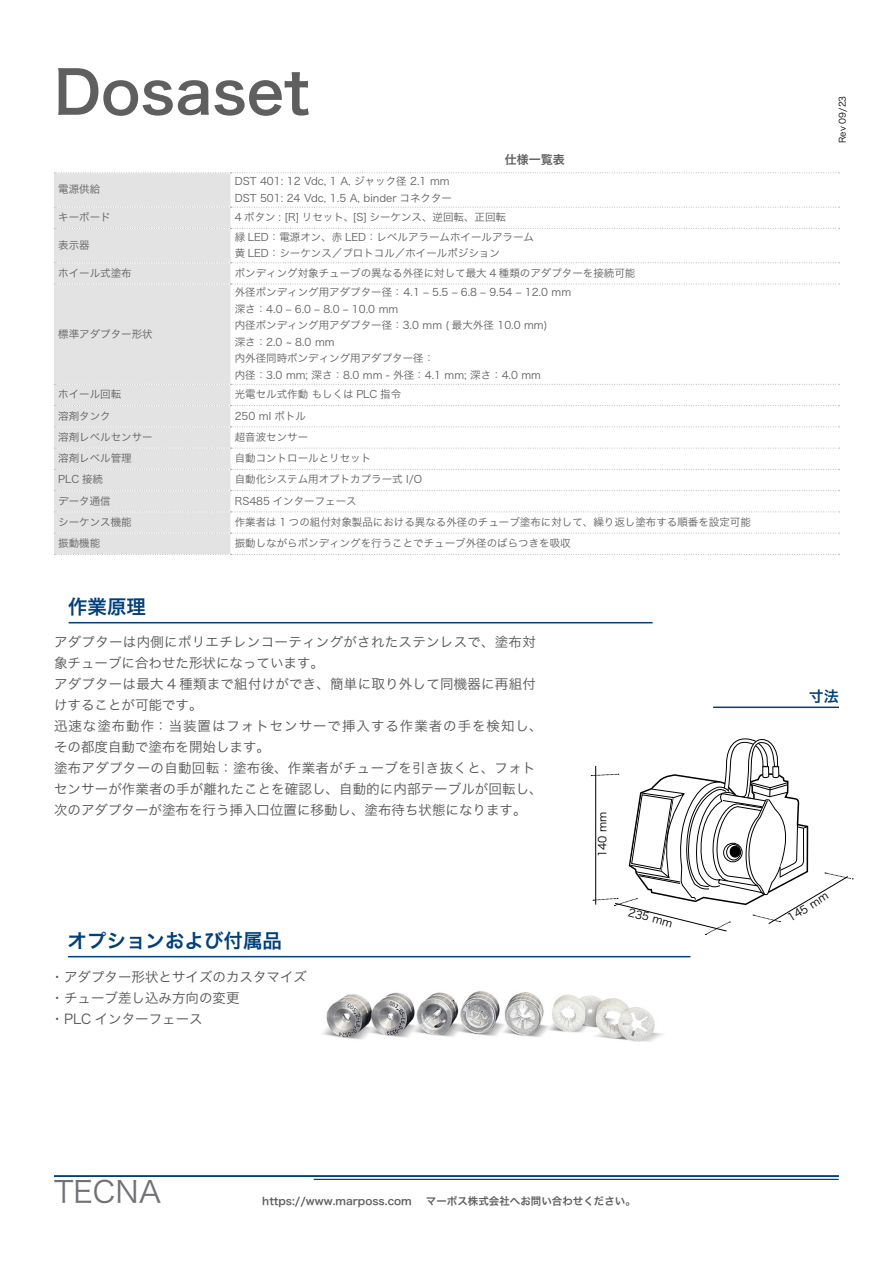
<style>
.page{position:relative;width:893px;height:1263px;background:#fff}
.page>*{position:absolute;margin:0;border:0;box-sizing:border-box;transform-origin:0 0}
.t1{font:58.5px "Hira Kaku Std W6";color:#5f5f5f}
.t2{font:30px "Hira Kaku Std W3";color:#707175}
.t3{font:19.5px "Hira Kaku Std W6";color:#003f7a}
.t4{font:15px "Hira Kaku Std W6";color:#003f7a}
.t5{font:13.5px/21px "Hira Kaku Std W3";letter-spacing:.015em;color:#555256}
.t6{font:13.5px/21px "Hira Kaku Std W3";color:#535256}
.t7{font:12px "Hira Kaku Std W6";color:#5f5f5f}
.t8{font:10.95px "Hira Kaku Std W3";color:#000}
.t9{font:10.5px/16.5px "Hira Kaku Std W3";color:#5f5f5f}
.t10{font:10.5px "Hira Kaku Std W6";color:#5f5f5f}
.t11{font:9px "Hira Kaku Std W3";color:#000}
</style>
<div class="page">
<hr style="left:68px;top:956px;width:622px;height:1px;background:#003f7a">
<div style="left:54px;top:173px;width:176px;height:381px;background:#e3e3e3"></div>
<svg style="left:54px;top:554px;width:786px;height:1px"></svg>
<svg style="left:54px;top:172px;width:786px;height:1px"></svg>
<svg style="left:54px;top:207px;width:786px;height:1px"></svg>
<svg style="left:54px;top:228px;width:786px;height:1px"></svg>
<svg style="left:54px;top:262px;width:786px;height:1px"></svg>
<svg style="left:54px;top:284px;width:786px;height:1px"></svg>
<svg style="left:54px;top:384px;width:786px;height:1px"></svg>
<svg style="left:54px;top:405px;width:786px;height:1px"></svg>
<svg style="left:54px;top:426px;width:786px;height:1px"></svg>
<svg style="left:54px;top:448px;width:786px;height:1px"></svg>
<svg style="left:54px;top:469px;width:786px;height:1px"></svg>
<svg style="left:54px;top:490px;width:786px;height:1px"></svg>
<svg style="left:54px;top:511px;width:786px;height:1px"></svg>
<svg style="left:54px;top:533px;width:786px;height:1px"></svg>
<hr style="left:54px;top:1175px;width:785px;height:2px;background:#003f7a">
<hr style="left:314px;top:1179px;width:524px;height:1px;background:#003f7a">
<hr style="left:69px;top:622px;width:584px;height:1px;background:#003f7a">
<svg style="left:591px;top:738px;width:262px;height:442px"></svg>
<hr style="left:713px;top:706px;width:126px;height:2px;background:#003f7a">
<img style="left:322px;top:981px;width:362px;height:103px">
<h1 class="t1" style="left:54px;top:47px;width:257px">Dosaset</h1>
<p class="t7" style="left:505px;top:150px;width:61px">仕様一覧表</p>
<p class="t9" style="left:58px;top:181px;width:43px">電源供給</p>
<p class="t9" style="left:235px;top:173px;width:219px">DST 401: 12 Vdc, 1 A, ジャック径 2.1 mm<br>DST 501: 24 Vdc, 1.5 A, binder コネクター</p>
<p class="t9" style="left:58px;top:209px;width:54px">キーボード</p>
<p class="t9" style="left:235px;top:209px;width:273px">4 ボタン : [R] リセット、[S] シーケンス、逆回転、正回転</p>
<p class="t9" style="left:58px;top:237px;width:33px">表示器</p>
<p class="t9" style="left:235px;top:228px;width:301px">緑 LED：電源オン、赤 LED：レベルアラームホイールアラーム黄 LED：シーケンス／プロトコル／ホイールポジション</p>
<p class="t9" style="left:58px;top:264px;width:75px">ホイール式塗布</p>
<p class="t9" style="left:235px;top:264px;width:402px">ボンディング対象チューブの異なる外径に対して最大 4 種類のアダプターを接続可能</p>
<p class="t9" style="left:58px;top:325px;width:96px">標準アダプター形状</p>
<p class="t9" style="left:235px;top:284px;width:338px">外径ボンディング用アダプター径：4.1 – 5.5 – 6.8 – 9.54 – 12.0 mm深さ：4.0 – 6.0 – 8.0 – 10.0 mm<br>内径ボンディング用アダプター径：3.0 mm ( 最大外径 10.0 mm)<br>深さ：2.0 ~ 8.0 mm<br>内外径同時ボンディング用アダプター径：<br>内径：3.0 mm; 深さ：8.0 mm - 外径：4.1 mm; 深さ：4.0 mm</p>
<p class="t9" style="left:58px;top:386px;width:64px">ホイール回転</p>
<p class="t9" style="left:235px;top:386px;width:168px">光電セル式作動もしくは PLC 指令</p>
<p class="t9" style="left:58px;top:407px;width:54px">溶剤タンク</p>
<p class="t9" style="left:235px;top:407px;width:73px">250 ml ボトル</p>
<p class="t9" style="left:58px;top:428px;width:96px">溶剤レベルセンサー</p>
<p class="t9" style="left:235px;top:428px;width:75px">超音波センサー</p>
<p class="t9" style="left:58px;top:450px;width:75px">溶剤レベル管理</p>
<p class="t9" style="left:235px;top:450px;width:138px">自動コントロールとリセット</p>
<p class="t9" style="left:58px;top:471px;width:46px">PLC 接続</p>
<p class="t9" style="left:235px;top:471px;width:189px">自動化システム用オプトカプラー式 I/O</p>
<p class="t9" style="left:58px;top:492px;width:54px">データ通信</p>
<p class="t9" style="left:235px;top:492px;width:124px">RS485 インターフェース</p>
<p class="t9" style="left:58px;top:513px;width:75px">シーケンス機能</p>
<p class="t9" style="left:235px;top:513px;width:518px">作業者は 1 つの組付対象製品における異なる外径のチューブ塗布に対して、繰り返し塗布する順番を設定可能</p>
<p class="t9" style="left:58px;top:535px;width:43px">振動機能</p>
<p class="t9" style="left:235px;top:535px;width:337px">振動しながらボンディングを行うことでチューブ外径のばらつきを吸収</p>
<h3 class="t3" style="left:68px;top:591px;width:79px">作業原理</h3>
<p class="t5" style="left:54px;top:631px;width:490px">アダプターは内側にポリエチレンコーティングがされたステンレスで、塗布対象チューブに合わせた形状になっています。<br>アダプターは最大 4 種類まで組付けができ、簡単に取り外して同機器に再組付けすることが可能です。<br>迅速な塗布動作：当装置はフォトセンサーで挿入する作業者の手を検知し、その都度自動で塗布を開始します。<br>塗布アダプターの自動回転：塗布後、作業者がチューブを引き抜くと、フォトセンサーが作業者の手が離れたことを確認し、自動的に内部テーブルが回転し、次のアダプターが塗布を行う挿入口位置に移動し、塗布待ち状態になります。</p>
<h3 class="t3" style="left:68px;top:925px;width:216px">オプションおよび付属品</h3>
<p class="t6" style="left:51px;top:966px;width:258px">・アダプター形状とサイズのカスタマイズ・チューブ差し込み方向の変更<br>・PLC インターフェース</p>
<p class="t8" style="left:594px;top:857px;width:47px;rotate:-90deg">140 mm</p>
<p class="t8" style="left:631px;top:904px;width:47px;rotate:15deg">235 mm</p>
<p class="t11" style="left:836px;top:143px;width:49px;rotate:-90deg">Rev 09/23</p>
<h3 class="t4" style="left:809px;top:684px;width:31px">寸法</h3>
<p class="t8" style="left:784px;top:912px;width:47px;rotate:-32deg">145 mm</p>
<h2 class="t2" style="left:54px;top:1169px;width:109px">TECNA</h2>
<p class="t10" style="left:262px;top:1193px;width:151px">https://www.marposs.com</p>
<p class="t10" style="left:426px;top:1193px;width:211px">マーポス株式会社へお問い合わせください。</p>
</div>
